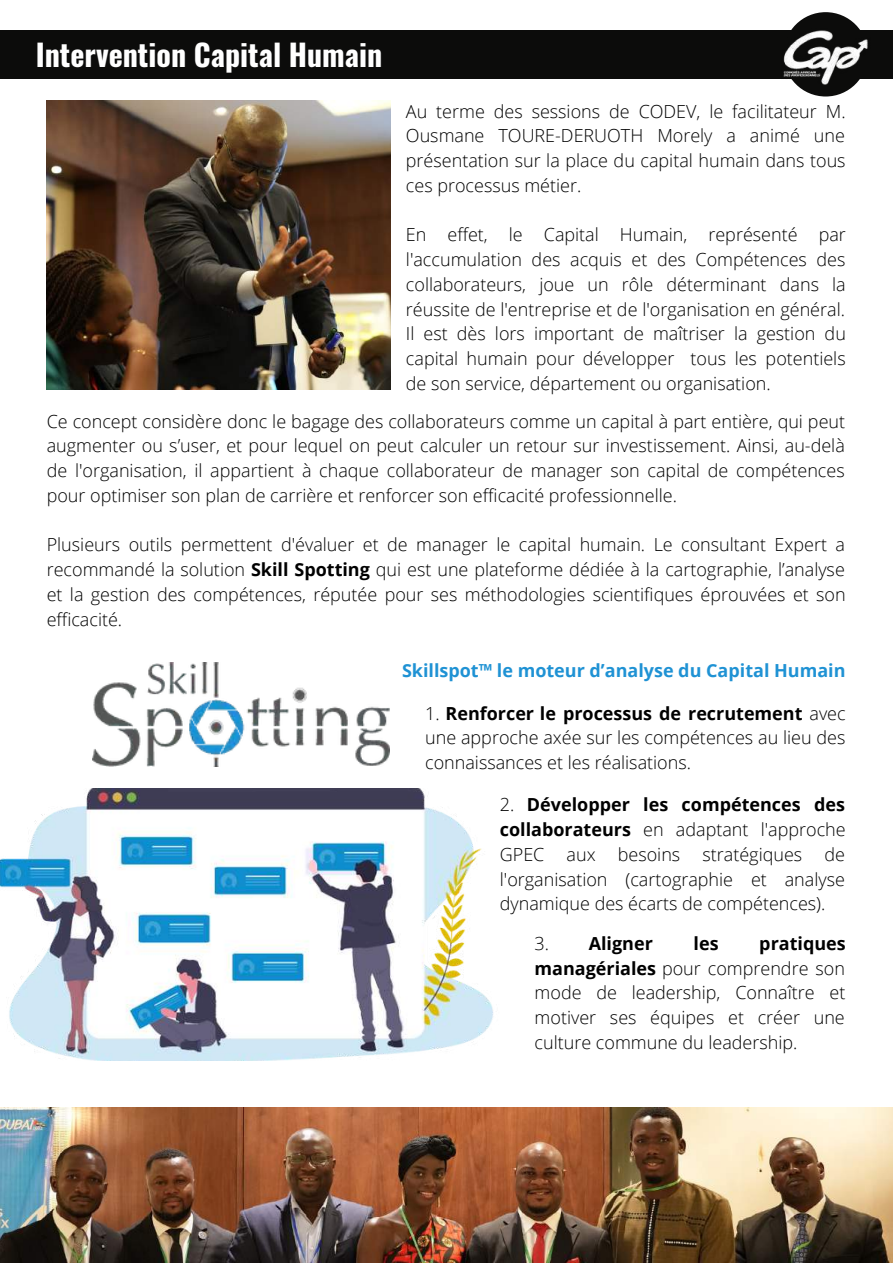
<style>
.page{position:relative;width:893px;height:1264px;background:#fff}
.page>*{position:absolute;margin:0;border:0;box-sizing:border-box;transform-origin:0 0}
.t1{font:700 30px "Oswald";color:#fff}
.t2{font:300 18px/24.8px "Open Sans";color:#000;text-align:justify}
.t3{font:700 18px "Open Sans";color:#1f92d4}
.t4{font:700 18px "Open Sans";color:#000}
.s1{font-weight:700}
.s2{font-weight:300}
</style>
<div class="page">
<div style="left:0;top:30px;width:892px;height:49px;background:#0c0c0b"></div>
<img style="left:47px;top:100px;width:344px;height:289px">
<img style="left:0;top:788px;width:493px;height:272px">
<img style="left:92px;top:662px;width:297px;height:104px">
<div style="left:783px;top:12px;width:84px;height:84px;background:#0c0c0b;border-radius:50%"></div>
<img style="left:783px;top:28px;width:85px;height:57px">
<img style="left:0;top:1107px;width:892px;height:155px">
<h1 class="t1" style="left:36px;top:31px;width:348px">Intervention Capital Humain</h1>
<p class="t2" style="left:406px;top:98px;width:441px">Au terme des sessions de CODEV, le facilitateur M.<br>Ousmane TOURE-DERUOTH Morely a animé une présentation sur la place du capital humain dans tous ces processus métier.</p>
<p class="t2" style="left:406px;top:222px;width:441px">En effet, le Capital Humain, représenté par l'accumulation des acquis et des Compétences des collaborateurs, joue un rôle déterminant dans la réussite de l'entreprise et de l'organisation en général.<br>Il est dès lors important de maîtriser la gestion du capital humain pour développer tous les potentiels de son service, département ou organisation.</p>
<p class="t2" style="left:47px;top:408px;width:799px">Ce concept considère donc le bagage des collaborateurs comme un capital à part entière, qui peut augmenter ou s’user, et pour lequel on peut calculer un retour sur investissement. Ainsi, au-delà de l'organisation, il appartient à chaque collaborateur de manager son capital de compétences pour optimiser son plan de carrière et renforcer son efficacité professionnelle.</p>
<p class="t2" style="left:47px;top:532px;width:800px">Plusieurs outils permettent d'évaluer et de manager le capital humain. Le consultant Expert a recommandé la solution <span class="s1">Skill Spotting</span> qui est une plateforme dédiée à la cartographie, l’analyse et la gestion des compétences, réputée pour ses méthodologies scientifiques éprouvées et son efficacité.</p>
<p class="t3" style="left:402px;top:657px;width:445px">Skillspot™ le moteur d’analyse du Capital Humain</p>
<p class="t2" style="left:425px;top:700px;width:422px">1. <span class="s1">Renforcer le processus de recrutement</span> avec une approche axée sur les compétences au lieu des connaissances et les réalisations.</p>
<p class="t2" style="left:500px;top:792px;width:347px">2. <span class="s1">Développer les compétences des collaborateurs</span> en adaptant l'approche GPEC aux besoins stratégiques de l'organisation (cartographie et analyse dynamique des écarts de compétences).</p>
<p class="t4" style="left:534px;top:930px;width:120px"><span class="s2">3.</span> Aligner</p>
<p class="t4" style="left:693px;top:930px;width:27px">les</p>
<p class="t2" style="left:534px;top:930px;width:312px;text-indent:225px"><span class="s1">pratiques managériales</span> pour comprendre son mode de leadership, Connaître et motiver ses équipes et créer une culture commune du leadership.</p>
</div>
